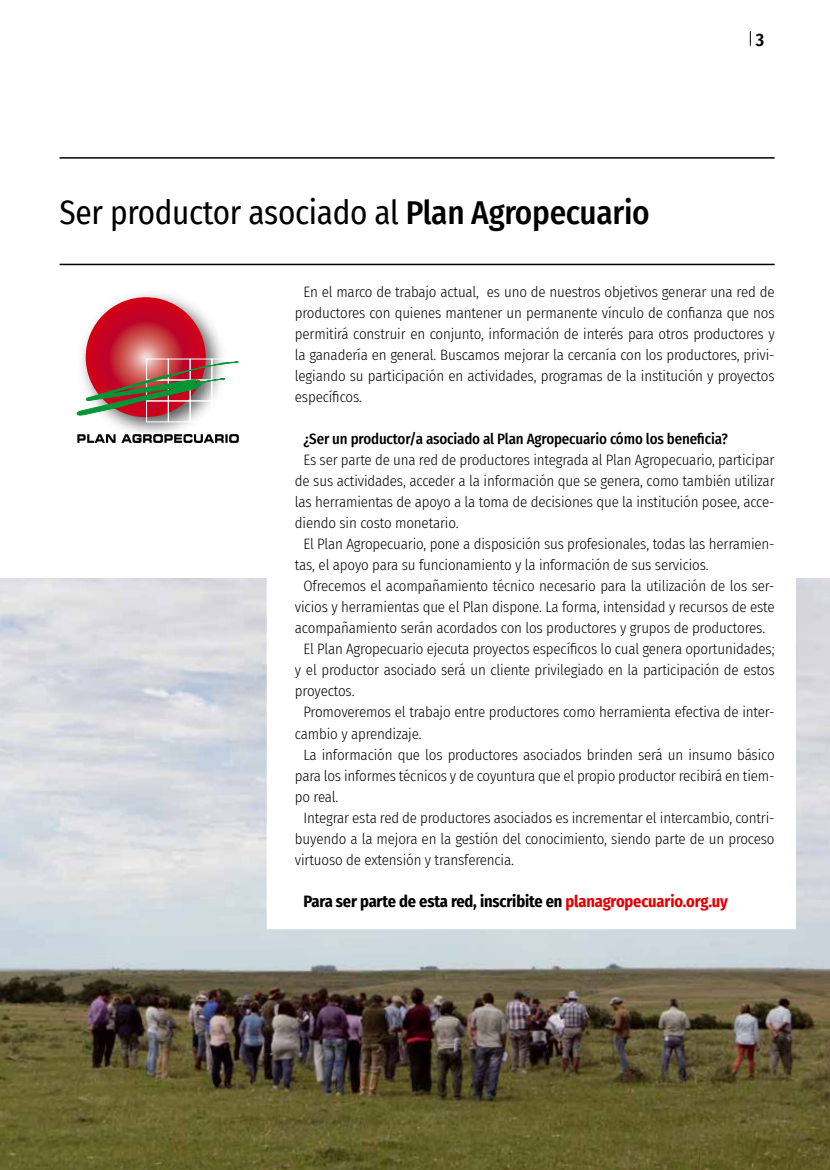
<style>
.page{position:relative;width:830px;height:1170px;background:#fff}
.page>*{position:absolute;margin:0;border:0;box-sizing:border-box;transform-origin:0 0}
.t1{font:33px "Fira Sans Condensed";letter-spacing:-.01em;color:#000}
.t2{font:600 18px "Fira Sans Condensed";color:#000}
.t3{font:700 16.5px "Fira Sans Condensed";letter-spacing:-.01em;color:#000}
.t4{font:300 15px/21px "Fira Sans Condensed";letter-spacing:-.01em;color:#000;text-align:justify}
.t5{font:500 15px "Fira Sans Condensed";letter-spacing:-.01em;color:#000}
.s1{font-weight:500}
.s2{color:#e60005}
</style>
<div class="page">
<img style="left:1px;top:578px;width:828px;height:591px">
<div style="left:266px;top:293px;width:529px;height:636px;background:#fff"></div>
<hr style="left:60px;top:157px;width:714px;height:2px;background:#000">
<hr style="left:60px;top:264px;width:714px;height:1px;background:#000">
<img style="left:76px;top:294px;width:147px;height:140px">
<svg style="left:86px;top:297px;width:119px;height:120px;background:#ca2136"></svg>
<svg style="left:77px;top:434px;width:162px;height:9px"></svg>
<div style="left:146px;top:359px;width:22px;height:21px;border:1px solid #fff"></div>
<div style="left:146px;top:400px;width:22px;height:22px;border:1px solid #fff"></div>
<div style="left:168px;top:400px;width:22px;height:22px;border:1px solid #fff"></div>
<div style="left:190px;top:400px;width:22px;height:22px;border:1px solid #fff"></div>
<div style="left:211px;top:359px;width:23px;height:21px;border:1px solid #fff"></div>
<svg style="left:77px;top:361px;width:162px;height:55px"></svg>
<svg style="left:749px;top:31px;width:1px;height:15px"></svg>
<h1 class="t1" style="left:60px;top:188px;width:591px">Ser productor asociado al <span class="s1">Plan Agropecuario</span></h1>
<p class="t2" style="left:755px;top:25px;width:10px">3</p>
<p class="t4" style="left:295px;top:281px;width:481px;text-indent:9px">En el marco de trabajo actual, es uno de nuestros objetivos generar una red de productores con quienes mantener un permanente vínculo de confianza que nos permitirá construir en conjunto, información de interés para otros productores y la ganadería en general. Buscamos mejorar la cercanía con los productores, privi&shy;legiando su participación en actividades, programas de la institución y proyectos específicos.</p>
<p class="t5" style="left:303px;top:427px;width:426px">¿Ser un productor/a asociado al Plan Agropecuario cómo los beneficia?</p>
<p class="t4" style="left:303px;top:449px;width:472px">Es ser parte de una red de productores integrada al Plan Agropecuario, participar</p>
<p class="t4" style="left:295px;top:470px;width:481px">de sus actividades, acceder a la información que se genera, como también utilizar</p>
<p class="t4" style="left:295px;top:491px;width:481px">las herramientas de apoyo a la toma de decisiones que la institución posee, acce-</p>
<p class="t4" style="left:295px;top:512px;width:165px">diendo sin costo monetario.</p>
<p class="t4" style="left:303px;top:533px;width:472px">El Plan Agropecuario, pone a disposición sus profesionales, todas las herramien-</p>
<p class="t4" style="left:295px;top:554px;width:415px">tas, el apoyo para su funcionamiento y la información de sus servicios.</p>
<p class="t4" style="left:303px;top:575px;width:472px">Ofrecemos el acompañamiento técnico necesario para la utilización de los ser-</p>
<p class="t4" style="left:295px;top:596px;width:481px">vicios y herramientas que el Plan dispone. La forma, intensidad y recursos de este</p>
<p class="t4" style="left:295px;top:617px;width:471px">acompañamiento serán acordados con los productores y grupos de productores.</p>
<p class="t4" style="left:303px;top:638px;width:472px">El Plan Agropecuario ejecuta proyectos específicos lo cual genera oportunidades;</p>
<p class="t4" style="left:295px;top:659px;width:481px">y el productor asociado será un cliente privilegiado en la participación de estos</p>
<p class="t4" style="left:295px;top:680px;width:61px">proyectos.</p>
<p class="t4" style="left:303px;top:701px;width:472px">Promoveremos el trabajo entre productores como herramienta efectiva de inter-</p>
<p class="t4" style="left:295px;top:722px;width:128px">cambio y aprendizaje.</p>
<p class="t4" style="left:303px;top:743px;width:472px">La información que los productores asociados brinden será un insumo básico</p>
<p class="t4" style="left:295px;top:764px;width:481px">para los informes técnicos y de coyuntura que el propio productor recibirá en tiem-</p>
<p class="t4" style="left:295px;top:785px;width:45px">po real.</p>
<p class="t4" style="left:303px;top:806px;width:472px">Integrar esta red de productores asociados es incrementar el intercambio, contri-</p>
<p class="t4" style="left:295px;top:827px;width:481px">buyendo a la mejora en la gestión del conocimiento, siendo parte de un proceso</p>
<p class="t4" style="left:295px;top:848px;width:220px">virtuoso de extensión y transferencia.</p>
<p class="t3" style="left:303px;top:887px;width:426px">Para ser parte de esta red, inscribite en <span class="s2">planagropecuario.org.uy</span></p>
</div>
